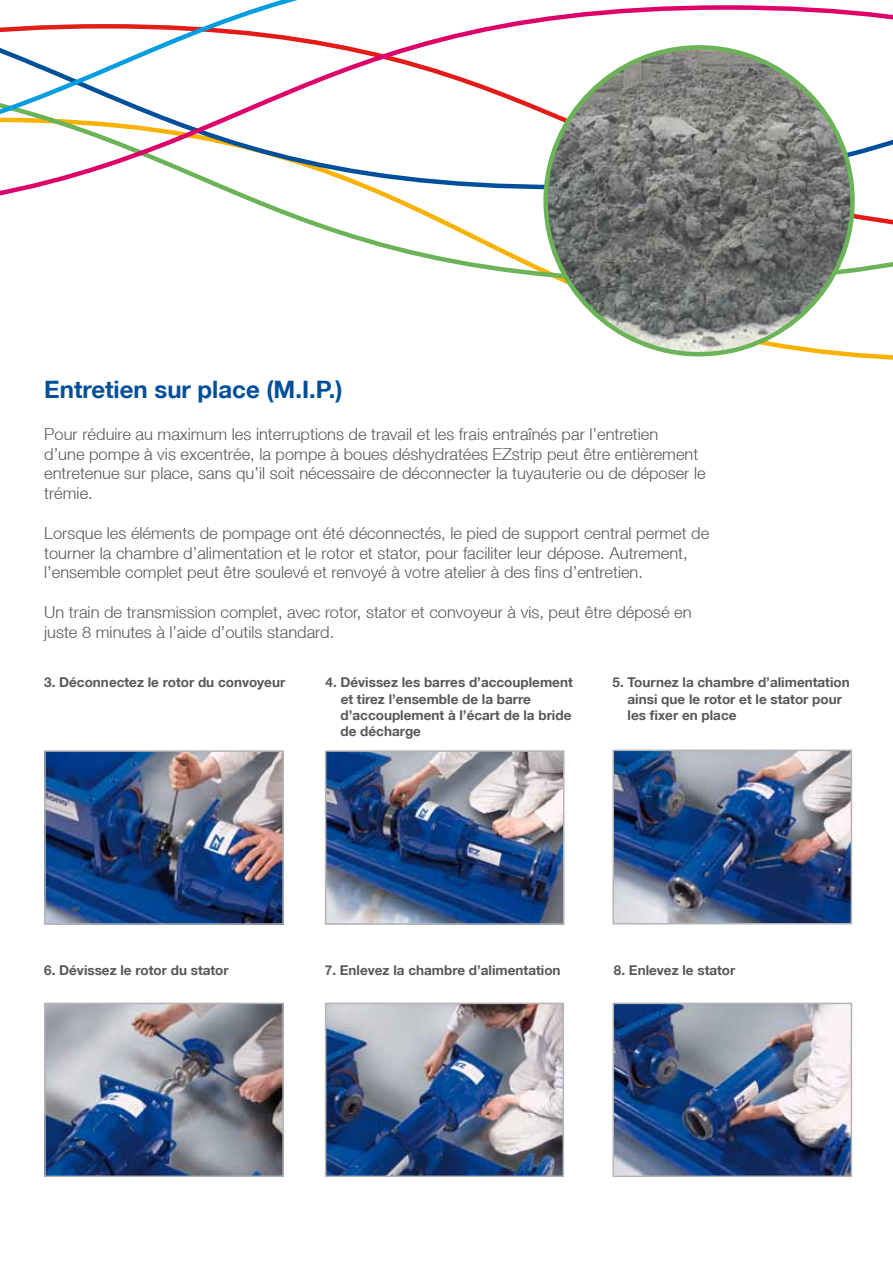
<style>
.page{position:relative;width:893px;height:1263px;background:#fff}
.page>*{position:absolute;margin:0;border:0;box-sizing:border-box;transform-origin:0 0}
.t1{font:700 24px "Helvetica Neue LT";color:#004f9a}
.t2{font:300 16.5px/19.8px "Helvetica Neue LT";color:#58585a}
.t3{font:700 13.5px/16.2px "Helvetica Neue LT";color:#58585a}
</style>
<div class="page">
<svg style="left:568px;top:285px;width:325px;height:75px"></svg>
<svg style="left:295px;top:219px;width:598px;height:66px"></svg>
<svg style="left:0;top:3px;width:893px;height:216px"></svg>
<img style="left:546px;top:47px;width:306px;height:307px;border-radius:153px">
<img style="left:615px;top:752px;width:234px;height:169px">
<div style="left:612px;top:749px;width:240px;height:175px;border:2px solid #b2b4b6"></div>
<img style="left:47px;top:753px;width:234px;height:169px">
<div style="left:44px;top:750px;width:240px;height:175px;border:2px solid #b2b4b6"></div>
<img style="left:328px;top:753px;width:233px;height:169px">
<div style="left:325px;top:750px;width:239px;height:175px;border:2px solid #b2b4b6"></div>
<img style="left:47px;top:1006px;width:234px;height:168px">
<div style="left:44px;top:1003px;width:240px;height:174px;border:2px solid #b2b4b6"></div>
<img style="left:328px;top:1006px;width:233px;height:168px">
<div style="left:325px;top:1003px;width:239px;height:174px;border:2px solid #b2b4b6"></div>
<img style="left:615px;top:1006px;width:234px;height:168px">
<div style="left:612px;top:1003px;width:240px;height:174px;border:2px solid #b2b4b6"></div>
<h1 class="t1" style="left:44px;top:375px;width:300px">Entretien sur place (M.I.P.)</h1>
<p class="t2" style="left:44px;top:424px;width:663px">Pour réduire au maximum les interruptions de travail et les frais entraînés par l’entretien<br>d’une pompe à vis excentrée, la pompe à boues déshydratées EZstrip peut être entièrement entretenue sur place, sans qu’il soit nécessaire de déconnecter la tuyauterie ou de déposer le trémie.</p>
<p class="t2" style="left:44px;top:523px;width:667px">Lorsque les éléments de pompage ont été déconnectés, le pied de support central permet de tourner la chambre d’alimentation et le rotor et stator, pour faciliter leur dépose. Autrement, l’ensemble complet peut être soulevé et renvoyé à votre atelier à des fins d’entretien.</p>
<p class="t2" style="left:44px;top:602px;width:649px">Un train de transmission complet, avec rotor, stator et convoyeur à vis, peut être déposé en juste 8 minutes à l’aide d’outils standard.</p>
<p class="t3" style="left:44px;top:674px;width:243px">3. Déconnectez le rotor du convoyeur</p>
<p class="t3" style="left:340px;top:674px;width:234px;text-indent:-15px">4. Dévissez les barres d’accouplement et tirez l’ensemble de la barre d’accouplement à l’écart de la bride de décharge</p>
<p class="t3" style="left:628px;top:674px;width:224px;text-indent:-15px">5. Tournez la chambre d’alimentation ainsi que le rotor et le stator pour les fixer en place</p>
<p class="t3" style="left:44px;top:962px;width:186px">6. Dévissez le rotor du stator</p>
<p class="t3" style="left:325px;top:962px;width:237px">7. Enlevez la chambre d’alimentation</p>
<p class="t3" style="left:614px;top:962px;width:123px">8. Enlevez le stator</p>
</div>
